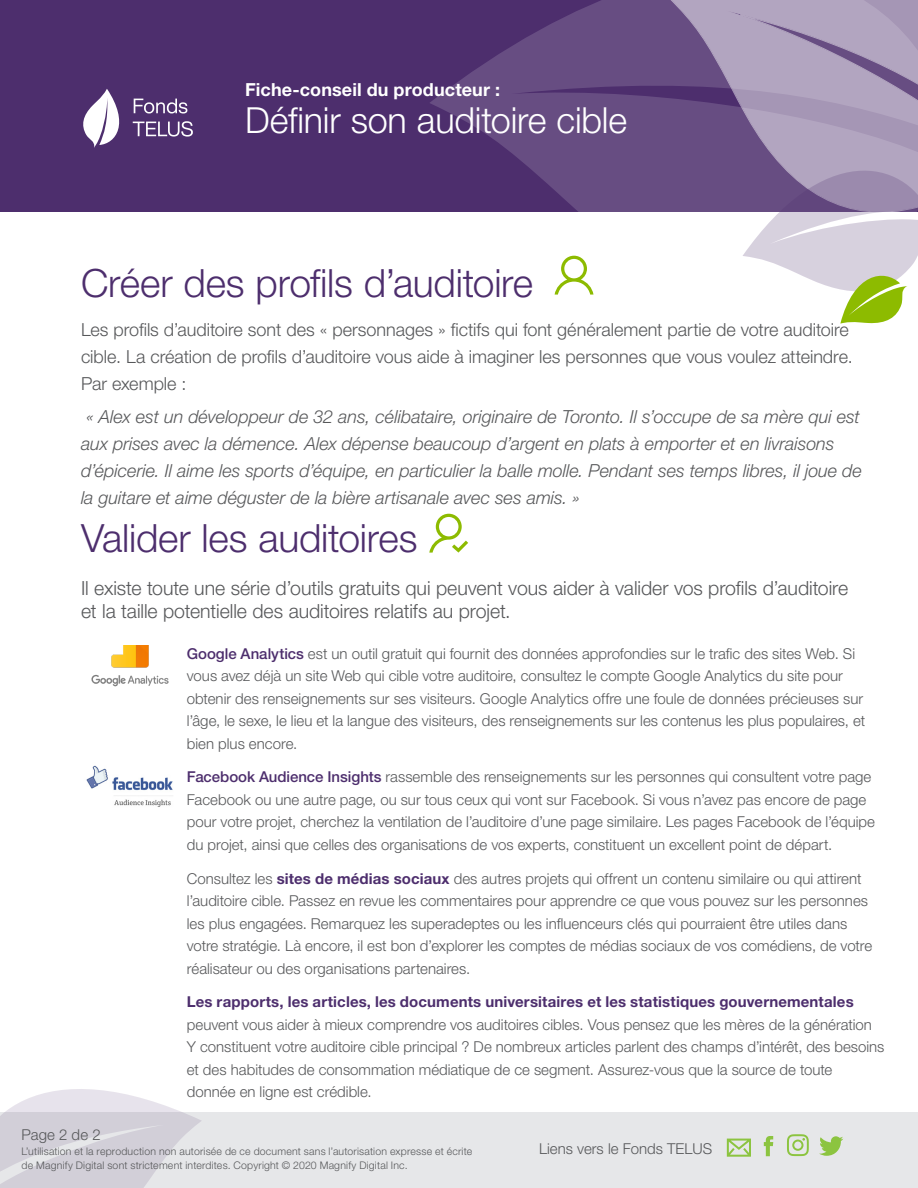
<style>
.page{position:relative;width:918px;height:1188px;background:#fff}
.page>*{position:absolute;margin:0;border:0;box-sizing:border-box;transform-origin:0 0}
.Heading{font:300 39px "Helvetica Neue LT Std";letter-spacing:-.005em;color:#4d2e6d}
.Sheet_Title{font:300 36px "Helvetica Neue LT Std";letter-spacing:-.005em;color:#fff}
.Intro{font:300 19.5px/23.4px "Helvetica Neue LT Std";letter-spacing:-.005em;color:#57585a}
.Intro-2{font:italic 300 18px/27px "Helvetica Neue LT Std";color:#57585a}
.Intro-3{font:300 18px/27px "Helvetica Neue LT Std";color:#57585a}
.t1{font:700 18px "Helvetica Neue LT Std";letter-spacing:.005em;color:#fff}
.Body{font:300 15px/22.5px "Helvetica Neue LT Std";color:#57585a}
.Sheet_Title-2{font:300 15px "Helvetica Neue LT Std";letter-spacing:.005em;color:#57585a}
.Sheet_Title-3{font:300 10.5px/13.5px "Helvetica Neue LT Std";letter-spacing:.02em;color:#57585a}
.s1{font-weight:500;color:#4d2e6d}
.s2{font-weight:700;color:#4d2e6d}
</style>
<div class="page">
<div style="left:0;top:1112px;width:918px;height:76px;background:#e6e7e9"></div>
<div style="left:0;top:0;width:918px;height:212px;background:#4d2e6d"></div>
<svg style="left:430px;top:0;width:237px;height:295px;fill:#674d82"></svg>
<svg style="left:669px;top:0;width:249px;height:212px;background:#9786aa"></svg>
<svg style="left:742px;top:169px;width:176px;height:155px"></svg>
<svg style="left:83px;top:89px;width:110px;height:59px"></svg>
<svg style="left:727px;top:1139px;width:24px;height:18px"></svg>
<svg style="left:819px;top:1136px;width:24px;height:20px"></svg>
<svg style="left:764px;top:1136px;width:9px;height:20px"></svg>
<svg style="left:787px;top:1134px;width:22px;height:22px"></svg>
<svg style="left:0;top:1089px;width:201px;height:99px"></svg>
<img style="left:86px;top:765px;width:87px;height:42px">
<img style="left:91px;top:646px;width:78px;height:41px">
<svg style="left:555px;top:256px;width:39px;height:39px"></svg>
<svg style="left:429px;top:514px;width:39px;height:39px"></svg>
<p class="t1" style="left:245px;top:79px;width:256px">Fiche-conseil du producteur :</p>
<p class="Sheet_Title" style="left:245px;top:98px;width:383px">Définir son auditoire cible</p>
<p class="Heading" style="left:81px;top:259px;width:454px">Créer des profils d’auditoire</p>
<p class="Intro-3" style="left:81px;top:316px;width:773px">Les profils d’auditoire sont des « personnages » fictifs qui font généralement partie de votre auditoire cible. La création de profils d’auditoire vous aide à imaginer les personnes que vous voulez atteindre.<br>Par exemple :</p>
<p class="Intro-2" style="left:81px;top:403px;width:782px">« Alex est un développeur de 32 ans, célibataire, originaire de Toronto. Il s’occupe de sa mère qui est aux prises avec la démence. Alex dépense beaucoup d’argent en plats à emporter et en livraisons d’épicerie. Il aime les sports d’équipe, en particulier la balle molle. Pendant ses temps libres, il joue de la guitare et aime déguster de la bière artisanale avec ses amis. »</p>
<p class="Heading" style="left:81px;top:515px;width:338px">Valider les auditoires</p>
<p class="Intro" style="left:81px;top:576px;width:769px">Il existe toute une série d’outils gratuits qui peuvent vous aider à valider vos profils d’auditoire et la taille potentielle des auditoires relatifs au projet.</p>
<p class="Body" style="left:187px;top:642px;width:680px"><span class="s1">Google Analytics</span> est un outil gratuit qui fournit des données approfondies sur le trafic des sites Web. Si vous avez déjà un site Web qui cible votre auditoire, consultez le compte Google Analytics du site pour obtenir des renseignements sur ses visiteurs. Google Analytics offre une foule de données précieuses sur l’âge, le sexe, le lieu et la langue des visiteurs, des renseignements sur les contenus les plus populaires, et bien plus encore.</p>
<p class="Body" style="left:187px;top:765px;width:690px"><span class="s1">Facebook Audience Insights</span> rassemble des renseignements sur les personnes qui consultent votre page Facebook ou une autre page, ou sur tous ceux qui vont sur Facebook. Si vous n’avez pas encore de page pour votre projet, cherchez la ventilation de l’auditoire d’une page similaire. Les pages Facebook de l’équipe du projet, ainsi que celles des organisations de vos experts, constituent un excellent point de départ.</p>
<p class="Body" style="left:187px;top:867px;width:687px">Consultez les <span class="s2">sites de médias sociaux</span> des autres projets qui offrent un contenu similaire ou qui attirent l’auditoire cible. Passez en revue les commentaires pour apprendre ce que vous pouvez sur les personnes les plus engagées. Remarquez les superadeptes ou les influenceurs clés qui pourraient être utiles dans votre stratégie. Là encore, il est bon d’explorer les comptes de médias sociaux de vos comédiens, de votre réalisateur ou des organisations partenaires.</p>
<p class="Body" style="left:187px;top:990px;width:699px"><span class="s2">Les rapports, les articles, les documents universitaires et les statistiques gouvernementales </span>peuvent vous aider à mieux comprendre vos auditoires cibles. Vous pensez que les mères de la génération Y constituent votre auditoire cible principal ? De nombreux articles parlent des champs d’intérêt, des besoins et des habitudes de consommation médiatique de ce segment. Assurez-vous que la source de toute donnée en ligne est crédible.</p>
<p class="Sheet_Title-2" style="left:22px;top:1125px;width:81px">Page 2 de 2</p>
<p class="Sheet_Title-3" style="left:22px;top:1144px;width:452px">L’utilisation et la reproduction non autorisée de ce document sans l’autorisation expresse et écrite de Magnify Digital sont strictement interdites. Copyright © 2020 Magnify Digital Inc.</p>
<p class="Body" style="left:539px;top:1137px;width:175px">Liens vers le Fonds TELUS</p>
</div>
